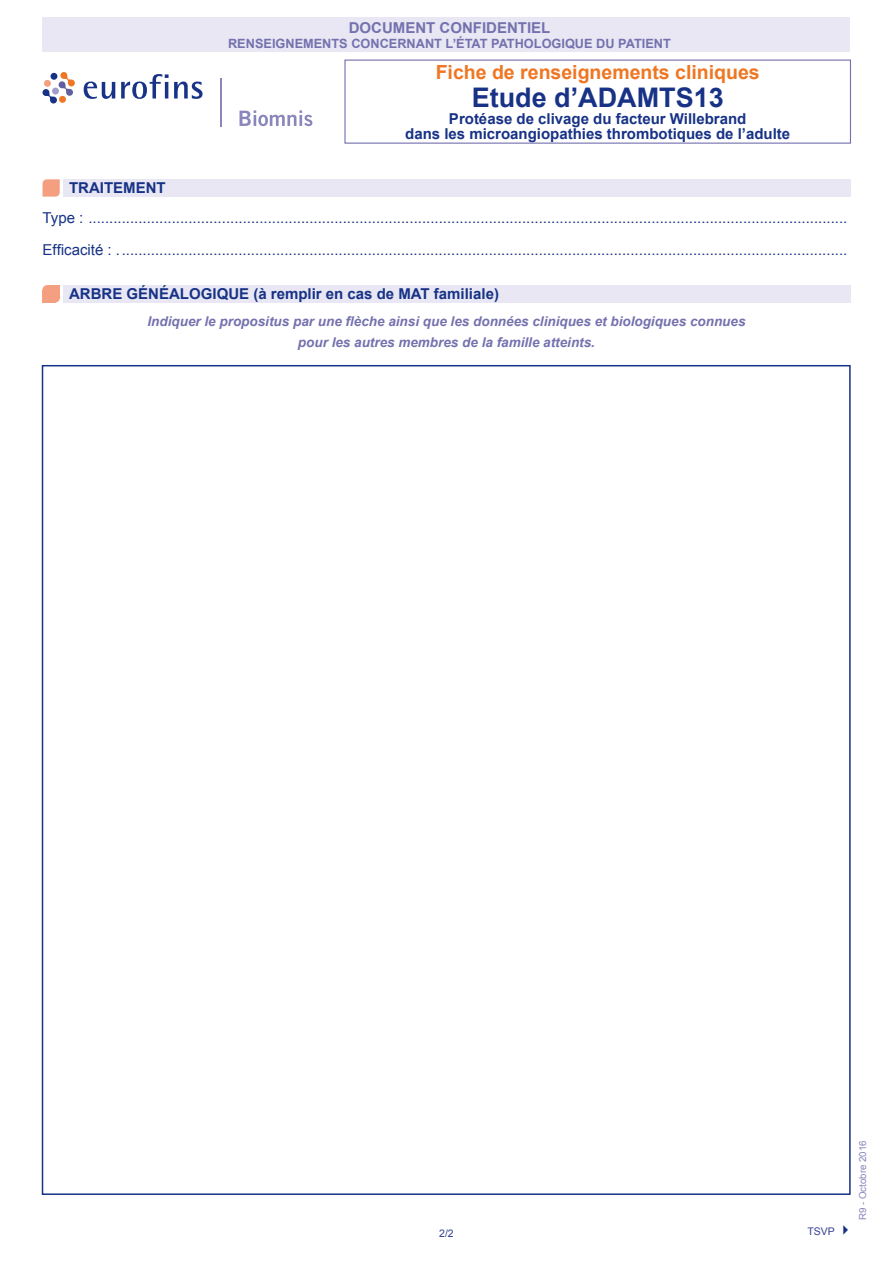
<style>
.page{position:relative;width:893px;height:1263px;background:#fff}
.page>*{position:absolute;margin:0;border:0;box-sizing:border-box;transform-origin:0 0}
.t1{font:700 27px "Arial";color:#173286}
.t2{font:700 19.5px "Arial";color:#ef7622}
.t3{font:15px/32.5px "Arial";color:#173286}
.t4{font:700 15px/15px "Arial";color:#173286;text-align:center}
.t5{font:700 15px "Arial";color:#7471ae}
.t6{font:italic 700 13.5px/21px "Arial";color:#7471ae;text-align:center}
.t7{font:700 12.75px "Arial";color:#7471ae}
.t8{font:10.5px "Arial";color:#37408f}
.t9{font:9.75px "Arial";color:#8986bb}
.s1{color:#173286}
</style>
<div class="page">
<div style="left:43px;top:17px;width:807px;height:35px;background:#e8e7f3"></div>
<div style="left:344px;top:60px;width:507px;height:84px;border:1px solid #7471ae"></div>
<svg style="left:239px;top:110px;width:73px;height:16px"></svg>
<hr style="left:221px;top:78px;width:1px;height:48px;background:#8986bb">
<svg style="left:43px;top:72px;width:32px;height:31px"></svg>
<div style="left:59px;top:96px;width:7px;height:7px;background:#ef7622;border-radius:50%"></div>
<div style="left:44px;top:80px;width:7px;height:7px;background:#f39f80;border-radius:50%"></div>
<div style="left:51px;top:73px;width:6px;height:7px;background:#173286;border-radius:50%"></div>
<svg style="left:84px;top:82px;width:31px;height:17px"></svg>
<svg style="left:121px;top:74px;width:82px;height:25px"></svg>
<div style="left:63px;top:179px;width:787px;height:18px;background:#e8e7f3"></div>
<svg style="left:43px;top:179px;width:17px;height:18px"></svg>
<div style="left:63px;top:285px;width:787px;height:17px;background:#e8e7f3"></div>
<div style="left:43px;top:285px;width:8px;height:9px;background:#f39f80;border-radius:50%"></div>
<div style="left:51px;top:294px;width:9px;height:8px;background:#f39f80;border-radius:50%"></div>
<div style="left:47px;top:285px;width:13px;height:13px;background:#f39f80"></div>
<div style="left:43px;top:290px;width:13px;height:12px;background:#f39f80"></div>
<p class="t5" style="left:349px;top:17px;width:203px">DOCUMENT CONFIDENTIEL</p>
<p class="t7" style="left:228px;top:35px;width:444px">RENSEIGNEMENTS CONCERNANT L’ÉTAT PATHOLOGIQUE DU PATIENT</p>
<h2 class="t2" style="left:436px;top:60px;width:326px">Fiche de renseignements cliniques</h2>
<h1 class="t1" style="left:472px;top:79px;width:254px">Etude d’ADAMTS13</h1>
<p class="t4" style="left:405px;top:112px;width:387px">Protéase de clivage du facteur Willebrand<br>dans les microangiopathies thrombotiques de l’adulte</p>
<p class="t4" style="left:69px;top:181px;width:98px">TRAITEMENT</p>
<p class="t3" style="left:43px;top:201px;width:806px">Type : ......................................................................................................................................................................................<br>Efficacité : ...............................................................................................................................................................................</p>
<p class="t4" style="left:69px;top:287px;width:431px">ARBRE GÉNÉALOGIQUE (à remplir en cas de MAT familiale)</p>
<p class="t6" style="left:148px;top:311px;width:599px">Indiquer le propositus par une flèche ainsi que les données cliniques et biologiques connues pour les autres membres de la famille atteints.</p>
<p class="t8" style="left:439px;top:1226px;width:16px">2/2</p>
<p class="t8" style="left:807px;top:1225px;width:47px">TSVP <span class="s1">✔</span></p>
<p class="t9" style="left:856px;top:1220px;width:82px;rotate:-90deg">R9 - Octobre 2016</p>
</div>
